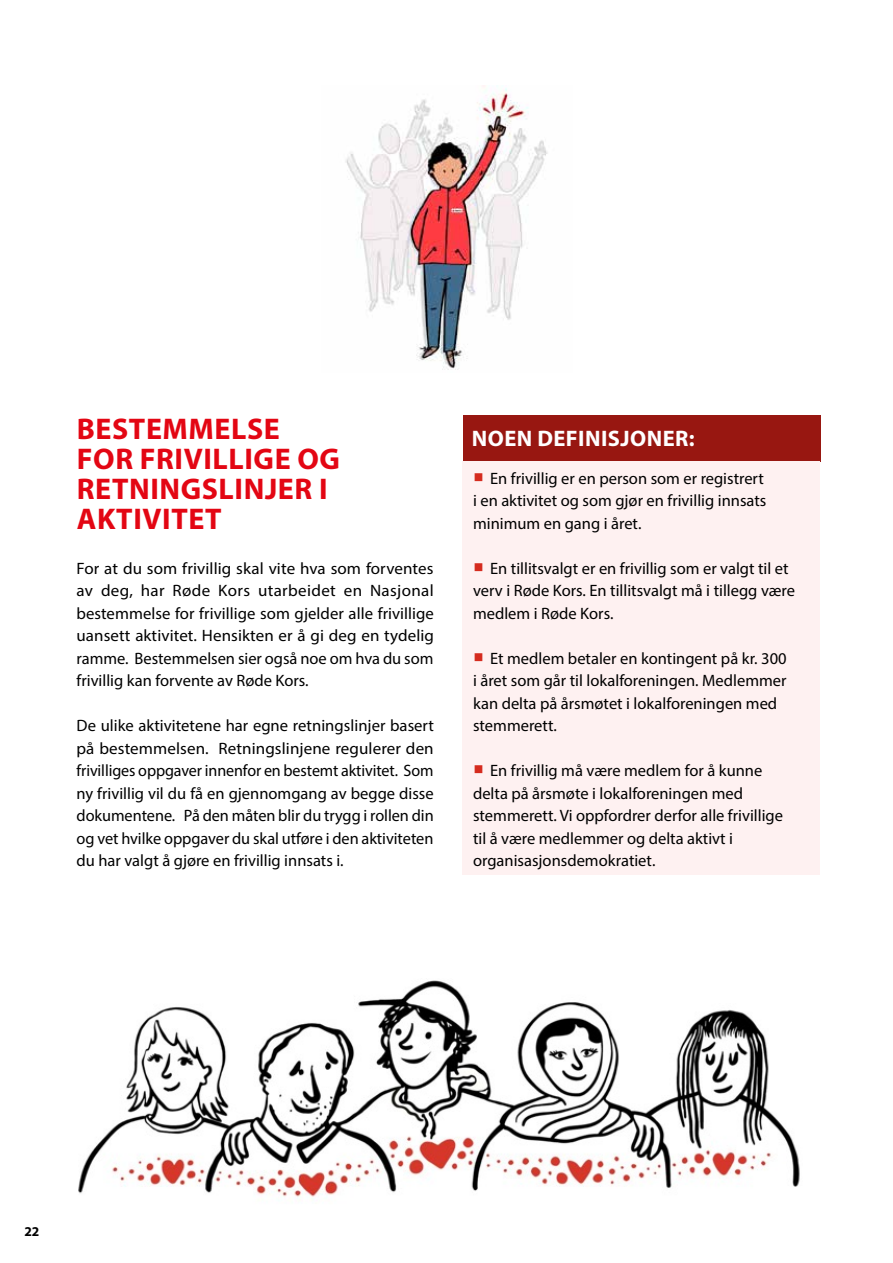
<style>
.page{position:relative;width:893px;height:1263px;background:#fff}
.page>*{position:absolute;margin:0;border:0;box-sizing:border-box;transform-origin:0 0}
.t1{font:700 30px/30px "Myriad Pro";letter-spacing:.02em;color:#e30613}
.t2{font:700 22.5px "Myriad Pro";letter-spacing:.02em;color:#fff}
.t3{font:16.5px/22.5px "Myriad Pro";color:#000}
.t4{font:700 13.5px "Myriad Pro";color:#000}
.s1{font-family:"Minion Pro";font-size:27px;color:#d52b1e}
</style>
<div class="page">
<div style="left:463px;top:415px;width:357px;height:46px;background:#981711"></div>
<div style="left:463px;top:461px;width:357px;height:414px;background:#fef1f1"></div>
<img style="left:78px;top:980px;width:722px;height:217px">
<img style="left:345px;top:85px;width:203px;height:285px">
<h1 class="t1" style="left:77px;top:413px;width:205px">BESTEMMELSE</h1>
<h1 class="t1" style="left:77px;top:443px;width:265px">FOR FRIVILLIGE OG<br>RETNINGSLINJER I<br>AKTIVITET</h1>
<p class="t3" style="left:77px;top:557px;width:359px;text-align:justify">For at du som frivillig skal vite hva som forventes av deg, har Røde Kors utarbeidet en Nasjonal bestemmelse for frivillige som gjelder alle frivillige uansett aktivitet. Hensikten er å gi deg en tydelig ramme. Bestemmelsen sier også noe om hva du som frivillig kan forvente av Røde Kors.</p>
<p class="t3" style="left:77px;top:714px;width:359px;text-align:justify">De ulike aktivitetene har egne retningslinjer basert på bestemmelsen. Retningslinjene regulerer den frivilliges oppgaver innenfor en bestemt aktivitet. Som ny frivillig vil du få en gjennomgang av begge disse dokumentene. På den måten blir du trygg i rollen din og vet hvilke oppgaver du skal utføre i den aktiviteten du har valgt å gjøre en frivillig innsats i.</p>
<h2 class="t2" style="left:472px;top:424px;width:224px">NOEN DEFINISJONER:</h2>
<p class="t3" style="left:473px;top:467px;width:295px"><span class="s1">■</span> En frivillig er en person som er registrert i en aktivitet og som gjør en frivillig innsats minimum en gang i året.</p>
<p class="t3" style="left:473px;top:557px;width:324px"><span class="s1">■</span> En tillitsvalgt er en frivillig som er valgt til et verv i Røde Kors. En tillitsvalgt må i tillegg være medlem i Røde Kors.</p>
<p class="t3" style="left:473px;top:647px;width:315px"><span class="s1">■</span> Et medlem betaler en kontingent på kr. 300 i året som går til lokalforeningen. Medlemmer kan delta på årsmøtet i lokalforeningen med stemmerett.</p>
<p class="t3" style="left:473px;top:759px;width:311px"><span class="s1">■</span> En frivillig må være medlem for å kunne delta på årsmøte i lokalforeningen med stemmerett. Vi oppfordrer derfor alle frivillige til å være medlemmer og delta aktivt i organisasjonsdemokratiet.</p>
<p class="t4" style="left:24px;top:1223px;width:16px">22</p>
</div>
